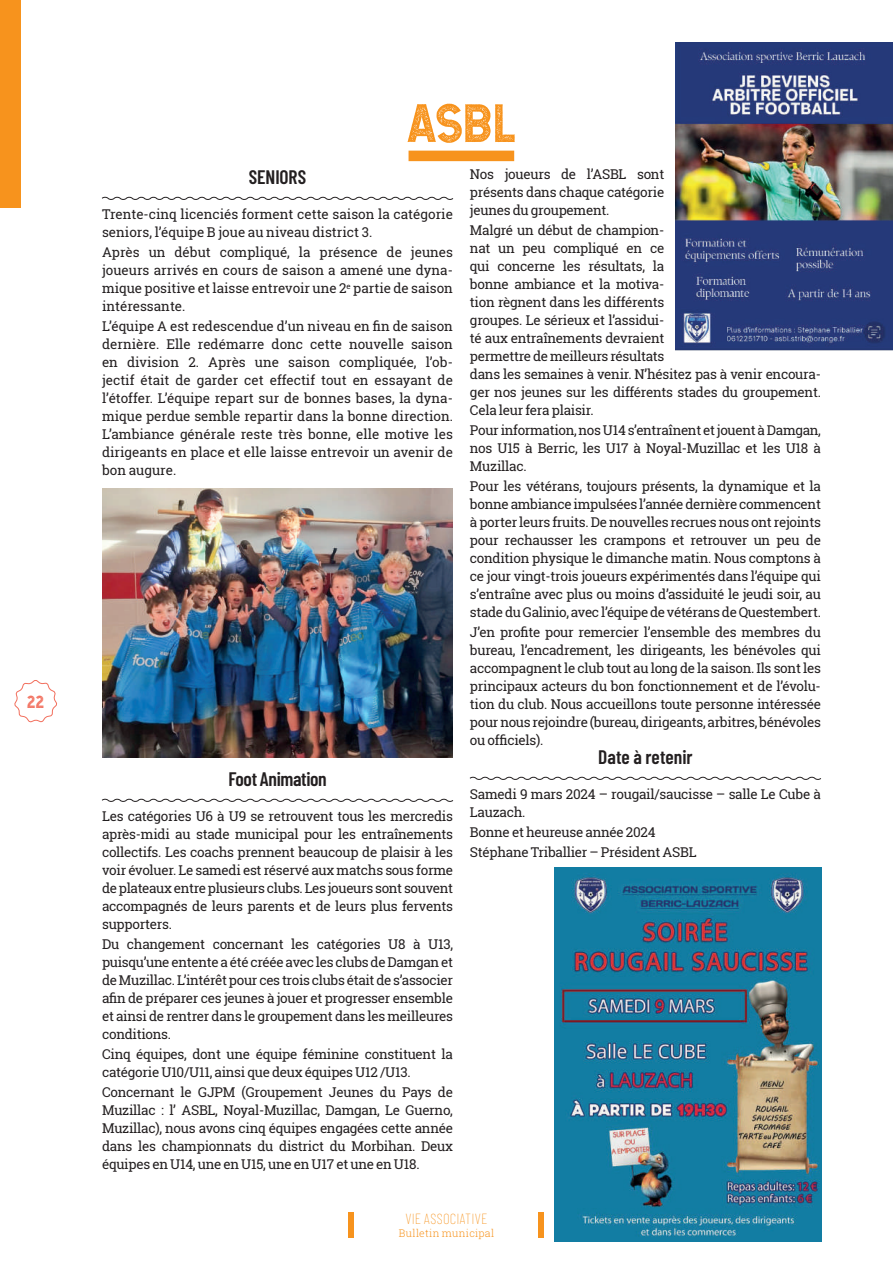
<style>
.page{position:relative;width:893px;height:1263px;background:#fff}
.page>*{position:absolute;margin:0;border:0;box-sizing:border-box;transform-origin:0 0}
.t1{font:51.3px "Hansief Rough";color:#f7931d}
.t2{font:600 19.5px "Barlow Condensed";letter-spacing:-.005em;color:#231f20}
.t3{font:16.5px "Hansief Rough";color:#f26f5d}
.t4{font:100 15px "Barlow Condensed";letter-spacing:.015em;color:#f7931d}
.t5{font:13.5px/18px "Roboto Slab";letter-spacing:-.02em;color:#231f20;text-align:justify}
.t6{font:13.5px/18px "Roboto Slab";color:#231f20}
.t7{font:300 10.5px "Roboto Slab";letter-spacing:.03em;color:#f7931d}
</style>
<div class="page">
<svg style="left:14px;top:680px;width:43px;height:43px"></svg>
<div style="left:348px;top:1212px;width:6px;height:25px;background:#f7931d"></div>
<div style="left:538px;top:1212px;width:6px;height:25px;background:#f7931d"></div>
<svg style="left:102px;top:196px;width:352px;height:4px"></svg>
<svg style="left:102px;top:798px;width:352px;height:4px"></svg>
<svg style="left:469px;top:776px;width:352px;height:4px"></svg>
<div style="left:409px;top:151px;width:105px;height:10px;background:#f7931d"></div>
<img style="left:555px;top:867px;width:267px;height:374px">
<img style="left:675px;top:42px;width:218px;height:308px">
<img style="left:102px;top:488px;width:350px;height:269px">
<div style="left:0;top:0;width:21px;height:208px;background:#f7931d"></div>
<p class="t3" style="left:27px;top:691px;width:19px">22</p>
<h1 class="t1" style="left:409px;top:90px;width:107px">ASBL</h1>
<h2 class="t2" style="left:249px;top:163px;width:59px">SENIORS</h2>
<p class="t6" style="left:102px;top:205px;width:352px">Trente-cinq licenciés forment cette saison la catégorie seniors, l’équipe B joue au niveau district 3.</p>
<p class="t5" style="left:102px;top:243px;width:352px">Après un début compliqué, la présence de jeunes joueurs arrivés en cours de saison a amené une dyna&shy;mique positive et laisse entrevoir une 2<sup>e</sup> partie de saison intéressante.</p>
<p class="t5" style="left:102px;top:317px;width:352px">L’équipe A est redescendue d’un niveau en fin de saison dernière. Elle redémarre donc cette nouvelle saison en division 2. Après une saison compliquée, l’ob&shy;jectif était de garder cet effectif tout en essayant de l’étoffer. L’équipe repart sur de bonnes bases, la dyna&shy;mique perdue semble repartir dans la bonne direction.<br>L’ambiance générale reste très bonne, elle motive les dirigeants en place et elle laisse entrevoir un avenir de bon augure.</p>
<h2 class="t2" style="left:228px;top:765px;width:100px">Foot Animation</h2>
<p class="t5" style="left:102px;top:807px;width:352px">Les catégories U6 à U9 se retrouvent tous les mercredis après-midi au stade municipal pour les entraînements collectifs. Les coachs prennent beaucoup de plaisir à les voir évoluer. Le samedi est réservé aux matchs sous forme de plateaux entre plusieurs clubs. Les joueurs sont souvent accompagnés de leurs parents et de leurs plus fervents supporters.</p>
<p class="t5" style="left:102px;top:935px;width:353px">Du changement concernant les catégories U8 à U13, puisqu’une entente a été créée avec les clubs de Damgan et de Muzillac. L’intérêt pour ces trois clubs était de s’associer afin de préparer ces jeunes à jouer et progresser ensemble et ainsi de rentrer dans le groupement dans les meilleures conditions.</p>
<p class="t5" style="left:102px;top:1045px;width:352px">Cinq équipes, dont une équipe féminine constituent la catégorie U10/U11, ainsi que deux équipes U12 /U13.</p>
<p class="t5" style="left:102px;top:1083px;width:352px">Concernant le GJPM (Groupement Jeunes du Pays de Muzillac : l’ ASBL, Noyal-Muzillac, Damgan, Le Guerno, Muzillac), nous avons cinq équipes engagées cette année dans les championnats du district du Morbihan. Deux équipes en U14, une en U15, une en U17 et une en U18.</p>
<p class="t5" style="left:470px;top:165px;width:196px">Nos joueurs de l’ASBL sont présents dans chaque catégorie jeunes du groupement.</p>
<p class="t5" style="left:470px;top:221px;width:352px;text-align:left">Malgré un début de champion-<br>nat un peu compliqué en ce<br>qui concerne les résultats, la<br>bonne ambiance et la motiva-<br>tion règnent dans les différents<br>groupes. Le sérieux et l’assidui-<br>té aux entraînements devraient<br>permettre de meilleurs résultats<br>dans les semaines à venir. N’hésitez pas à venir encoura&shy;ger nos jeunes sur les différents stades du groupement.<br>Cela leur fera plaisir.</p>
<p class="t5" style="left:470px;top:421px;width:352px">Pour information, nos U14 s’entraînent et jouent à Damgan, nos U15 à Berric, les U17 à Noyal-Muzillac et les U18 à Muzillac.</p>
<p class="t5" style="left:470px;top:477px;width:352px">Pour les vétérans, toujours présents, la dynamique et la bonne ambiance impulsées l’année dernière commencent à porter leurs fruits. De nouvelles recrues nous ont rejoints pour rechausser les crampons et retrouver un peu de condition physique le dimanche matin. Nous comptons à ce jour vingt-trois joueurs expérimentés dans l’équipe qui s’entraîne avec plus ou moins d’assiduité le jeudi soir, au stade du Galinio, avec l’équipe de vétérans de Questembert.</p>
<p class="t5" style="left:470px;top:623px;width:352px">J’en profite pour remercier l’ensemble des membres du bureau, l’encadrement, les dirigeants, les bénévoles qui accompagnent le club tout au long de la saison. Ils sont les principaux acteurs du bon fonctionnement et de l’évolu&shy;tion du club. Nous accueillons toute personne intéressée pour nous rejoindre (bureau, dirigeants, arbitres, bénévoles ou officiels).</p>
<h2 class="t2" style="left:598px;top:743px;width:96px">Date à retenir</h2>
<p class="t5" style="left:470px;top:785px;width:352px">Samedi 9 mars 2024 – rougail/saucisse – salle Le Cube à<br>Lauzach.</p>
<p class="t5" style="left:470px;top:822px;width:228px;line-height:20.1px">Bonne et heureuse année 2024<br>Stéphane Triballier – Président ASBL</p>
<p class="t4" style="left:406px;top:1207px;width:83px">VIE ASSOCIATIVE</p>
<p class="t7" style="left:399px;top:1226px;width:97px">Bulletin municipal</p>
</div>
